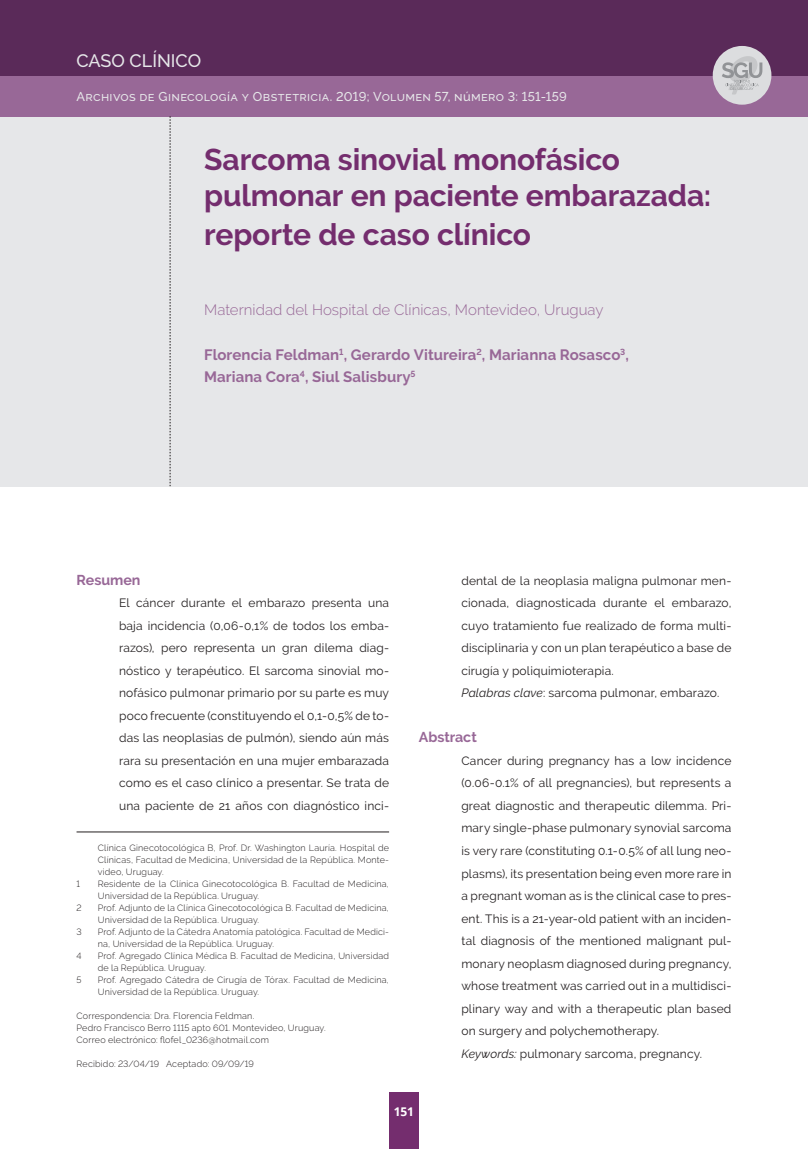
<style>
.page{position:relative;width:808px;height:1149px;background:#fff}
.page>*{position:absolute;margin:0;border:0;box-sizing:border-box;transform-origin:0 0}
.Titular{font:700 30px/36px "Raleway";letter-spacing:-.005em;color:#742d6e}
.t1{font:500 18px "Raleway";color:#e6e7e9}
.AutorTitular{font:700 15px/22.5px "Raleway";letter-spacing:.005em;color:#986897}
.AutorTitular-2{font:300 15px "Raleway";color:#986897}
.sub_2{font:700 14.25px "Raleway";letter-spacing:-.005em;color:#986897}
.Primero{font:500 12.75px "Raleway";letter-spacing:.025em;color:#e6e7e9}
.Resumen{font:12px/22.5px "Raleway";letter-spacing:.015em;color:#231f20;text-align:justify}
.t2{font:700 12px "Open Sans";color:#fff}
.Pie_de_página{font:300 9px/12px "Raleway";letter-spacing:.02em;color:#231f20}
.s1{font-style:italic}
</style>
<div class="page">
<div style="left:389px;top:1092px;width:30px;height:56px;background:#742d6e"></div>
<div style="left:0;top:0;width:808px;height:486px;background:#e6e7e9"></div>
<div style="left:0;top:0;width:808px;height:116px;background:#986897"></div>
<hr style="left:77px;top:831px;width:312px;height:1px;background:#231f20">
<div style="left:0;top:0;width:808px;height:75px;background:#5a2a59"></div>
<div style="left:713px;top:46px;width:58px;height:59px;background:#dcdddf;border-radius:50%"></div>
<svg style="left:722px;top:56px;width:40px;height:38px"></svg>
<svg style="left:170px;top:116px;width:1px;height:370px"></svg>
<p class="t1" style="left:77px;top:50px;width:126px">CASO CLÍNICO</p>
<p class="Primero" style="left:77px;top:89px;width:492px">Archivos de Ginecología y Obstetricia. 2019; Volumen 57, número 3: 151-159</p>
<p class="Titular" style="left:204px;top:142px;width:509px">Sarcoma sinovial monofásico pulmonar en paciente embarazada:</p>
<p class="Titular" style="left:204px;top:217px;width:328px">reporte de caso clínico</p>
<p class="AutorTitular-2" style="left:204px;top:300px;width:401px">Maternidad del Hospital de Clínicas, Montevideo, Uruguay</p>
<p class="AutorTitular" style="left:204px;top:343px;width:426px">Florencia Feldman<sup>1</sup>, Gerardo Vitureira<sup>2</sup>, Marianna Rosasco<sup>3</sup>,<br>Mariana Cora<sup>4</sup>, Siul Salisbury<sup>5</sup></p>
<p class="sub_2" style="left:77px;top:571px;width:66px">Resumen</p>
<p class="Resumen" style="left:119px;top:591px;width:272px">El cáncer durante el embarazo presenta una baja incidencia (0,06-0,1% de todos los emba&shy;razos), pero representa un gran dilema diag&shy;nóstico y terapéutico. El sarcoma sinovial mo&shy;nofásico pulmonar primario por su parte es muy poco frecuente (constituyendo el 0,1-0,5% de to&shy;das las neoplasias de pulmón), siendo aún más rara su presentación en una mujer embarazada como es el caso clínico a presentar. Se trata de una paciente de 21 años con diagnóstico inci-</p>
<p class="Pie_de_página" style="left:98px;top:841px;width:293px;text-align:justify">Clínica Ginecotocológica B, Prof. Dr. Washington Lauría. Hospital de Clínicas, Facultad de Medicina, Universidad de la República. Monte&shy;video, Uruguay.</p>
<p class="Pie_de_página" style="left:77px;top:877px;width:5px">1</p>
<p class="Pie_de_página" style="left:98px;top:877px;width:293px">Residente de la Clínica Ginecotocológica B. Facultad de Medicina,<br>Universidad de la República. Uruguay.</p>
<p class="Pie_de_página" style="left:77px;top:901px;width:7px">2</p>
<p class="Pie_de_página" style="left:98px;top:901px;width:293px">Prof. Adjunto de la Clínica Ginecotocológica B. Facultad de Medicina,<br>Universidad de la República. Uruguay.</p>
<p class="Pie_de_página" style="left:77px;top:925px;width:7px">3</p>
<p class="Pie_de_página" style="left:98px;top:925px;width:293px">Prof. Adjunto de la Cátedra Anatomía patológica. Facultad de Medici&shy;na, Universidad de la República. Uruguay.</p>
<p class="Pie_de_página" style="left:77px;top:949px;width:7px">4</p>
<p class="Pie_de_página" style="left:98px;top:949px;width:293px">Prof. Agregado Clínica Médica B. Facultad de Medicina, Universidad de la República. Uruguay.</p>
<p class="Pie_de_página" style="left:77px;top:973px;width:6px">5</p>
<p class="Pie_de_página" style="left:98px;top:973px;width:293px">Prof. Agregado Cátedra de Cirugía de Tórax. Facultad de Medicina,<br>Universidad de la República. Uruguay.</p>
<p class="Pie_de_página" style="left:77px;top:1009px;width:179px">Correspondencia: Dra. Florencia Feldman.</p>
<p class="Pie_de_página" style="left:77px;top:1021px;width:251px">Pedro Francisco Berro 1115 apto 601. Montevideo, Uruguay.</p>
<p class="Pie_de_página" style="left:77px;top:1033px;width:194px">Correo electrónico: flofel_0236@hotmail.com</p>
<p class="Pie_de_página" style="left:77px;top:1057px;width:179px">Recibido: 23/04/19 Aceptado: 09/09/19</p>
<p class="Resumen" style="left:461px;top:569px;width:271px">dental de la neoplasia maligna pulmonar men&shy;cionada, diagnosticada durante el embarazo, cuyo tratamiento fue realizado de forma multi&shy;disciplinaria y con un plan terapéutico a base de cirugía y poliquimioterapia.</p>
<p class="Resumen" style="left:461px;top:681px;width:259px"><span class="s1">Palabras clave</span>: sarcoma pulmonar, embarazo.</p>
<p class="sub_2" style="left:419px;top:729px;width:59px">Abstract</p>
<p class="Resumen" style="left:461px;top:749px;width:272px">Cancer during pregnancy has a low incidence (0.06-0.1% of all pregnancies), but represents a great diagnostic and therapeutic dilemma. Pri&shy;mary single-phase pulmonary synovial sarcoma is very rare (constituting 0.1-0.5% of all lung neo&shy;plasms), its presentation being even more rare in a pregnant woman as is the clinical case to pres&shy;ent. This is a 21-year-old patient with an inciden&shy;tal diagnosis of the mentioned malignant pul&shy;monary neoplasm diagnosed during pregnancy, whose treatment was carried out in a multidisci&shy;plinary way and with a therapeutic plan based on surgery and polychemotherapy.</p>
<p class="Resumen" style="left:461px;top:1041px;width:242px"><span class="s1">Keywords:</span> pulmonary sarcoma, pregnancy.</p>
<p class="t2" style="left:394px;top:1102px;width:22px">151</p>
</div>
